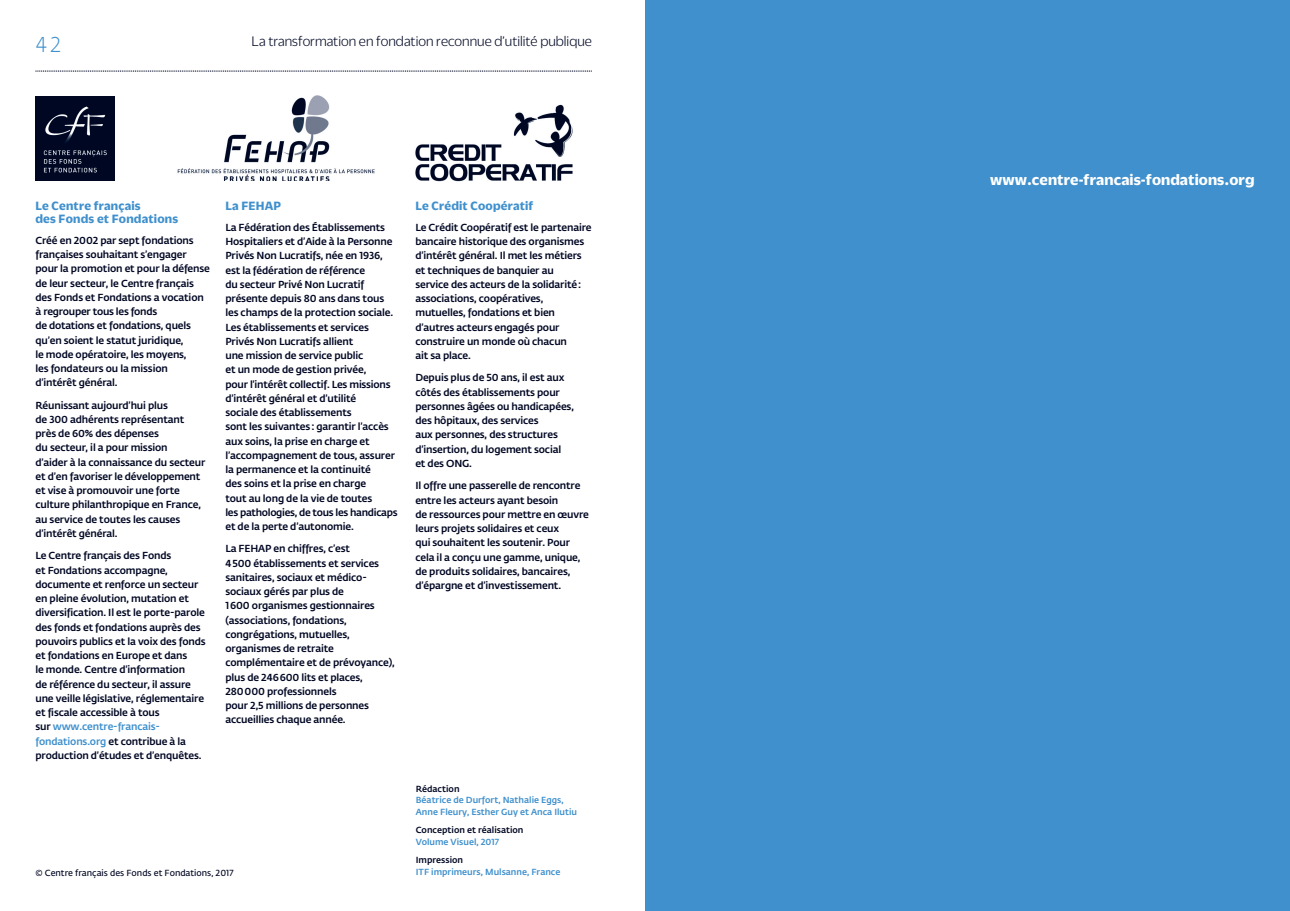
<style>
.page{position:relative;width:1290px;height:911px;background:#fff}
.page>*{position:absolute;margin:0;border:0;box-sizing:border-box;transform-origin:0 0}
.t1{font:300 21.25px "Fedra Sans Pro";color:#3f90cd;scale:.94 1}
.t2{font:700 16.25px "Duplicate Sans";letter-spacing:.005em;color:#fff}
.t3{font:300 15px "Duplicate Sans";color:#000723}
.t4{font:700 13px/13px "Duplicate Sans";letter-spacing:.015em;color:#3f90cd}
.t5{font:500 10.12px/14.2px "Fedra Sans Pro";letter-spacing:-.015em;color:#000723}
.t6{font:500 8.75px/11.9px "Fedra Sans Pro";color:#3f90cd}
.t7{font:500 8.75px "Fedra Sans Pro";color:#000723}
.t8{font:600 8.75px "Fedra Sans Pro";color:#000723}
.s1{color:#3f90cd}
</style>
<div class="page">
<svg style="left:35px;top:71px;width:557px;height:1px"></svg>
<div style="left:645px;top:0;width:645px;height:911px;background:#3f90cd"></div>
<img style="left:177px;top:96px;width:198px;height:85px">
<img style="left:35px;top:96px;width:79px;height:84px">
<img style="left:415px;top:104px;width:158px;height:78px">
<h1 class="t1" style="left:35px;top:36px;width:29px">42</h1>
<h3 class="t3" style="left:252px;top:36px;width:342px">La transformation en fondation reconnue d’utilité publique</h3>
<p class="t4" style="left:35px;top:200px;width:144px">Le Centre français<br>des Fonds et Fondations</p>
<p class="t5" style="left:35px;top:234px;width:176px">Créé en 2002 par sept fondations françaises souhaitant s’engager pour la promotion et pour la défense de leur secteur, le Centre français des Fonds et Fondations a vocation à regrouper tous les fonds<br>de dotations et fondations, quels qu’en soient le statut juridique,<br>le mode opératoire, les moyens,<br>les fondateurs ou la mission d’intérêt général.</p>
<p class="t5" style="left:35px;top:399px;width:171px">Réunissant aujourd’hui plus<br>de 300 adhérents représentant près de 60% des dépenses<br>du secteur, il a pour mission<br>d’aider à la connaissance du secteur et d’en favoriser le développement et vise à promouvoir une forte culture philanthropique en France, au service de toutes les causes d’intérêt général.</p>
<p class="t5" style="left:35px;top:549px;width:172px">Le Centre français des Fonds<br>et Fondations accompagne, documente et renforce un secteur en pleine évolution, mutation et diversification. Il est le porte-parole des fonds et fondations auprès des pouvoirs publics et la voix des fonds et fondations en Europe et dans<br>le monde. Centre d’information<br>de référence du secteur, il assure une veille législative, réglementaire et fiscale accessible à tous<br>sur <span class="s1">www.centre-francais&shy;fondations.org</span> et contribue à la production d’études et d’enquêtes.</p>
<p class="t4" style="left:225px;top:200px;width:57px">La FEHAP</p>
<p class="t5" style="left:225px;top:221px;width:174px">La Fédération des Établissements<br>Hospitaliers et d’Aide à la Personne<br>Privés Non Lucratifs, née en 1936, est la fédération de référence<br>du secteur Privé Non Lucratif présente depuis 80 ans dans tous les champs de la protection sociale.<br>Les établissements et services<br>Privés Non Lucratifs allient<br>une mission de service public<br>et un mode de gestion privée,<br>pour l’intérêt collectif. Les missions d’intérêt général et d’utilité<br>sociale des établissements<br>sont les suivantes: garantir l’accès aux soins, la prise en charge et l’accompagnement de tous, assurer la permanence et la continuité<br>des soins et la prise en charge<br>tout au long de la vie de toutes<br>les pathologies, de tous les handicaps et de la perte d’autonomie.</p>
<p class="t5" style="left:225px;top:542px;width:171px">La FEHAP en chiffres, c’est<br>4500 établissements et services sanitaires, sociaux et médico&shy;sociaux gérés par plus de<br>1600 organismes gestionnaires (associations, fondations, congrégations, mutuelles, organismes de retraite complémentaire et de prévoyance), plus de 246600 lits et places,<br>280000 professionnels<br>pour 2,5 millions de personnes accueillies chaque année.</p>
<p class="t4" style="left:415px;top:200px;width:120px">Le Crédit Coopératif</p>
<p class="t5" style="left:415px;top:221px;width:178px">Le Crédit Coopératif est le partenaire bancaire historique des organismes d’intérêt général. Il met les métiers et techniques de banquier au<br>service des acteurs de la solidarité: associations, coopératives, mutuelles, fondations et bien d’autres acteurs engagés pour construire un monde où chacun<br>ait sa place.</p>
<p class="t5" style="left:415px;top:371px;width:160px">Depuis plus de 50 ans, il est aux côtés des établissements pour personnes âgées ou handicapées, des hôpitaux, des services<br>aux personnes, des structures d’insertion, du logement social<br>et des ONG.</p>
<p class="t5" style="left:415px;top:479px;width:175px">Il offre une passerelle de rencontre entre les acteurs ayant besoin<br>de ressources pour mettre en œuvre leurs projets solidaires et ceux<br>qui souhaitent les soutenir. Pour cela il a conçu une gamme, unique, de produits solidaires, bancaires, d’épargne et d’investissement.</p>
<p class="t7" style="left:416px;top:785px;width:45px">Rédaction</p>
<p class="t6" style="left:416px;top:795px;width:163px">Béatrice de Durfort, Nathalie Eggs,<br>Anne Fleury, Esther Guy et Anca Ilutiu</p>
<p class="t7" style="left:416px;top:826px;width:109px">Conception et réalisation</p>
<p class="t6" style="left:416px;top:836px;width:85px">Volume Visuel, 2017</p>
<p class="t7" style="left:416px;top:856px;width:49px">Impression</p>
<p class="t8" style="left:35px;top:869px;width:200px">© Centre français des Fonds et Fondations, 2017</p>
<p class="t6" style="left:416px;top:866px;width:146px">ITF imprimeurs, Mulsanne, France</p>
<h2 class="t2" style="left:990px;top:174px;width:266px">www.centre-francais-fondations.org</h2>
</div>
